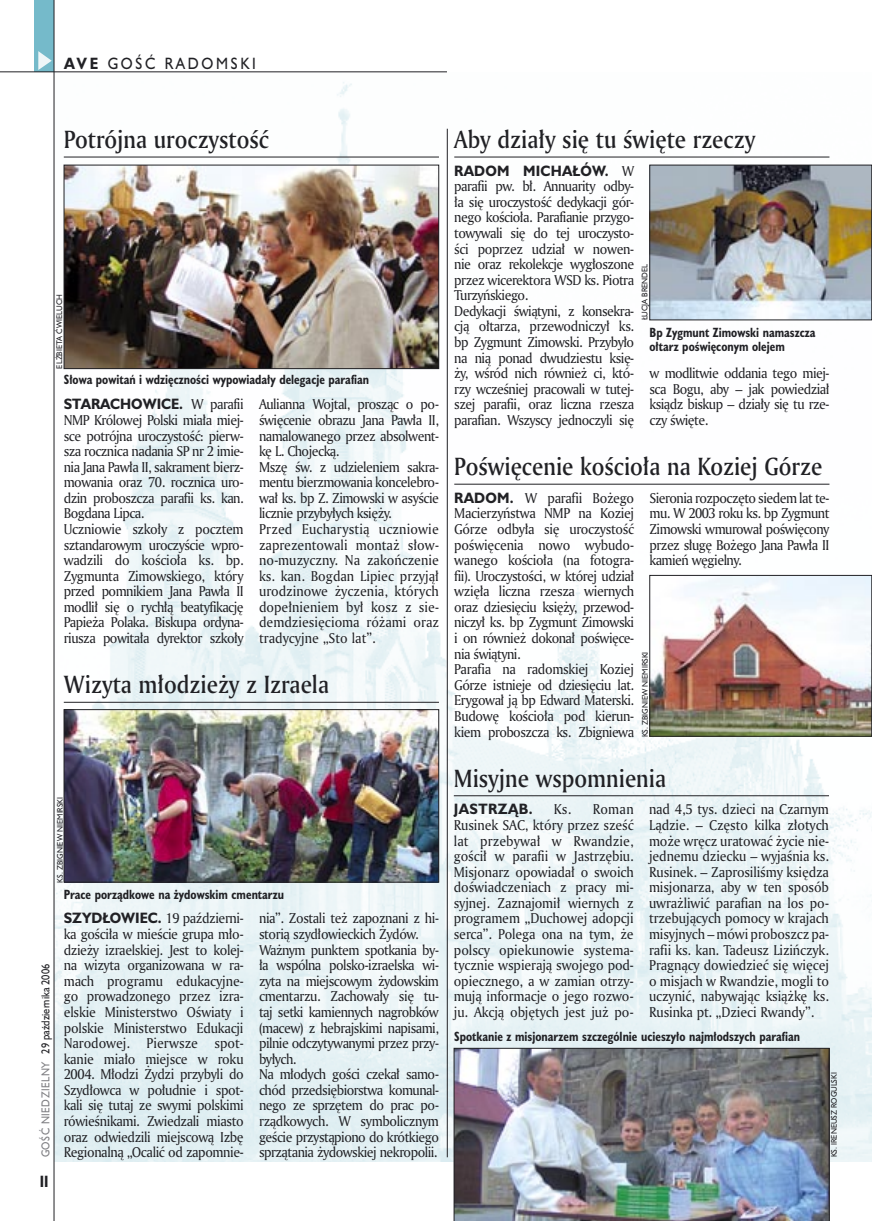
<style>
.page{position:relative;width:872px;height:1221px;background:#fff}
.page>*{position:absolute;margin:0;border:0;box-sizing:border-box;transform-origin:0 0}
._05d_tytyl_Kronika_AmMd_16_pt{font:24px "Amerigo Md PL";color:#212125;scale:.9 1}
._15a_temat_lewo{font:15px "Humanst 521 PL";letter-spacing:.2em;color:#212125;scale:.9 1}
._16_pagina_lewa{font:700 15px "Humanst 521 Cn PL";color:#212125;scale:.94 1}
._03_body_bez_akapitu{font:13.8px/15.6px "Amerigo PL";letter-spacing:-.04em;color:#212125;text-align:justify;scale:.94 1}
._03_body_bez_akapitu-2{font:700 13.8px "Humanst 521 PL";letter-spacing:.04em;color:#212125;scale:.94 1}
._09_podpis_zdjecia_HuCnB{font:700 12.3px/14.4px "Humanst 521 Cn PL";color:#212125;scale:.94 1}
._18_data_lewa{font:10.5px "Humanst 521 PL";color:#212125;scale:.9 1}
._18a_data_lewa_GOSC{font:10.5px "Humanst 521 PL";letter-spacing:.05em;color:#7f7f83;scale:.9 1}
._09a_autor_zdjecia_Hu_5_pt{font:7.5px "Humanst 521 PL";color:#212125;scale:.94 1}
.s1{font-weight:700}
.s2{font-family:"Humanst 521 PL";font-weight:700}
</style>
<div class="page">
<img style="left:55px;top:82px;width:817px;height:1079px">
<div style="left:35px;top:0;width:19px;height:72px;background:#75baca"></div>
<svg style="left:38px;top:51px;width:14px;height:19px"></svg>
<hr style="left:54px;top:0;width:1px;height:1220px;background:#212125">
<hr style="left:0;top:72px;width:447px;height:1px;background:#212125">
<hr style="left:447px;top:129px;width:1px;height:1028px;background:#212125">
<hr style="left:454px;top:157px;width:375px;height:1px;background:#212125">
<img style="left:651px;top:167px;width:219px;height:151px">
<div style="left:649px;top:165px;width:223px;height:155px;border:1px solid #212125"></div>
<hr style="left:454px;top:795px;width:375px;height:1px;background:#212125">
<img style="left:454px;top:1048px;width:375px;height:172px">
<hr style="left:454px;top:484px;width:375px;height:1px;background:#212125">
<img style="left:651px;top:577px;width:219px;height:157px">
<div style="left:649px;top:575px;width:223px;height:161px;border:1px solid #212125"></div>
<hr style="left:64px;top:702px;width:375px;height:1px;background:#212125">
<img style="left:66px;top:711px;width:371px;height:169px">
<div style="left:64px;top:709px;width:375px;height:173px;border:1px solid #212125"></div>
<hr style="left:64px;top:157px;width:375px;height:1px;background:#212125">
<img style="left:66px;top:167px;width:371px;height:200px">
<div style="left:64px;top:165px;width:375px;height:204px;border:1px solid #212125"></div>
<p class="_15a_temat_lewo" style="left:64px;top:53px;width:215px"><span class="s1">AVE</span> GOŚĆ RADOMSKI</p>
<p class="_05d_tytyl_Kronika_AmMd_16_pt" style="left:64px;top:123px;width:229px">Potrójna uroczystość</p>
<p class="_09a_autor_zdjecia_Hu_5_pt" style="left:54px;top:368px;width:80px;rotate:-90deg">ELŻBIETA ĆWIELUCH</p>
<p class="_09_podpis_zdjecia_HuCnB" style="left:64px;top:371px;width:326px">Słowa powitań i wdzięczności wypowiadały delegacje parafian</p>
<p class="_03_body_bez_akapitu" style="left:64px;top:396px;width:193px"><span class="s2">STARACHOWICE.</span> W parafii NMP Królowej Polski miała miej&shy;sce potrójna uroczystość: pierw&shy;sza rocznica nadania SP nr 2 imie&shy;nia Jana Pawła II, sakrament bierz&shy;mowania oraz 70. rocznica uro&shy;dzin proboszcza parafii ks. kan.<br>Bogdana Lipca.</p>
<p class="_03_body_bez_akapitu" style="left:64px;top:521px;width:193px">Uczniowie szkoły z pocztem sztandarowym uroczyście wpro&shy;wadzili do kościoła ks. bp.<br>Zygmunta Zimowskiego, który przed pomnikiem Jana Pawła II modlił się o rychłą beatyfikację Papieża Polaka. Biskupa ordyna&shy;riusza powitała dyrektor szkoły</p>
<p class="_03_body_bez_akapitu" style="left:259px;top:396px;width:193px">Aulianna Wojtal, prosząc o po&shy;święcenie obrazu Jana Pawła II, namalowanego przez absolwent&shy;kę L. Chojecką.</p>
<p class="_03_body_bez_akapitu" style="left:259px;top:458px;width:193px">Mszę św. z udzieleniem sakra&shy;mentu bierzmowania koncelebro&shy;wał ks. bp Z. Zimowski w asyście licznie przybyłych księży.</p>
<p class="_03_body_bez_akapitu" style="left:259px;top:521px;width:193px">Przed Eucharystią uczniowie zaprezentowali montaż słow&shy;no-muzyczny. Na zakończenie ks. kan. Bogdan Lipiec przyjął urodzinowe życzenia, których dopełnieniem był kosz z sie&shy;demdziesięcioma różami oraz tradycyjne „Sto lat”.</p>
<p class="_05d_tytyl_Kronika_AmMd_16_pt" style="left:64px;top:668px;width:296px">Wizyta młodzieży z Izraela</p>
<p class="_09a_autor_zdjecia_Hu_5_pt" style="left:55px;top:882px;width:92px;rotate:-90deg">KS. ZBIGNIEW NIEMIRSKI</p>
<p class="_18_data_lewa" style="left:38px;top:1053px;width:101px;rotate:-90deg">29 października 2006</p>
<p class="_18a_data_lewa_GOSC" style="left:38px;top:1157px;width:108px;rotate:-90deg">GOŚĆ NIEDZIELNY</p>
<p class="_16_pagina_lewa" style="left:40px;top:1170px;width:11px">II</p>
<p class="_09_podpis_zdjecia_HuCnB" style="left:64px;top:886px;width:236px">Prace porządkowe na żydowskim cmentarzu</p>
<p class="_03_body_bez_akapitu" style="left:64px;top:910px;width:193px"><span class="s2">SZYDŁOWIEC.</span> 19 październi&shy;ka gościła w mieście grupa mło&shy;dzieży izraelskiej. Jest to kolej&shy;na wizyta organizowana w ra&shy;mach programu edukacyjne&shy;go prowadzonego przez izra&shy;elskie Ministerstwo Oświaty i polskie Ministerstwo Edukacji Narodowej. Pierwsze spot&shy;kanie miało miejsce w roku 2004. Młodzi Żydzi przybyli do Szydłowca w południe i spot&shy;kali się tutaj ze swymi polskimi rówieśnikami. Zwiedzali miasto oraz odwiedzili miejscową Izbę Regionalną „Ocalić od zapomnie-</p>
<p class="_03_body_bez_akapitu" style="left:259px;top:910px;width:193px">nia”. Zostali też zapoznani z hi&shy;storią szydłowieckich Żydów.</p>
<p class="_03_body_bez_akapitu" style="left:259px;top:941px;width:193px">Ważnym punktem spotkania by&shy;ła wspólna polsko-izraelska wi&shy;zyta na miejscowym żydowskim cmentarzu. Zachowały się tu&shy;taj setki kamiennych nagrobków (macew) z hebrajskimi napisami, pilnie odczytywanymi przez przy&shy;byłych.</p>
<p class="_03_body_bez_akapitu" style="left:259px;top:1066px;width:193px">Na młodych gości czekał samo&shy;chód przedsiębiorstwa komunal&shy;nego ze sprzętem do prac po&shy;rządkowych. W symbolicznym geście przystąpiono do krótkiego sprzątania żydowskiej nekropolii.</p>
<p class="_05d_tytyl_Kronika_AmMd_16_pt" style="left:454px;top:123px;width:336px">Aby działy się tu święte rzeczy</p>
<p class="_03_body_bez_akapitu" style="left:454px;top:162px;width:193px"><span class="s2">RADOM MICHAŁÓW.</span> W parafii pw. bł. Annuarity odby&shy;ła się uroczystość dedykacji gór&shy;nego kościoła. Parafianie przygo&shy;towywali się do tej uroczysto&shy;ści poprzez udział w nowen&shy;nie oraz rekolekcje wygłoszone przez wicerektora WSD ks. Piotra Turzyńskiego.</p>
<p class="_03_body_bez_akapitu" style="left:454px;top:303px;width:193px">Dedykacji świątyni, z konsekra&shy;cją ołtarza, przewodniczył ks. bp Zygmunt Zimowski. Przybyło na nią ponad dwudziestu księ&shy;ży, wśród nich również ci, któ&shy;rzy wcześniej pracowali w tutej&shy;szej parafii, oraz liczna rzesza parafian. Wszyscy jednoczyli się</p>
<p class="_09a_autor_zdjecia_Hu_5_pt" style="left:639px;top:320px;width:62px;rotate:-90deg">ŁUCJA BRENDEL</p>
<p class="_09_podpis_zdjecia_HuCnB" style="left:649px;top:325px;width:178px">Bp Zygmunt Zimowski namaszcza ołtarz poświęconym olejem</p>
<p class="_03_body_bez_akapitu" style="left:649px;top:365px;width:193px">w modlitwie oddania tego miej&shy;sca Bogu, aby – jak powiedział ksiądz biskup – działy się tu rze&shy;czy święte.</p>
<p class="_05d_tytyl_Kronika_AmMd_16_pt" style="left:454px;top:450px;width:410px">Poświęcenie kościoła na Koziej Górze</p>
<p class="_03_body_bez_akapitu" style="left:454px;top:489px;width:193px"><span class="s2">RADOM.</span> W parafii Bożego Macierzyństwa NMP na Koziej Górze odbyła się uroczystość poświęcenia nowo wybudo&shy;wanego kościoła (na fotogra&shy;fii). Uroczystości, w której udział wzięła liczna rzesza wiernych oraz dziesięciu księży, przewod&shy;niczył ks. bp Zygmunt Zimowski i on również dokonał poświęce&shy;nia świątyni.</p>
<p class="_03_body_bez_akapitu" style="left:454px;top:661px;width:193px">Parafia na radomskiej Koziej Górze istnieje od dziesięciu lat.<br>Erygował ją bp Edward Materski.<br>Budowę kościoła pod kierun&shy;kiem proboszcza ks. Zbigniewa</p>
<p class="_03_body_bez_akapitu" style="left:649px;top:489px;width:193px">Sieronia rozpoczęto siedem lat te&shy;mu. W 2003 roku ks. bp Zygmunt Zimowski wmurował poświęcony przez sługę Bożego Jana Pawła II kamień węgielny.</p>
<p class="_09a_autor_zdjecia_Hu_5_pt" style="left:640px;top:737px;width:92px;rotate:-90deg">KS. ZBIGNIEW NIEMIRSKI</p>
<p class="_05d_tytyl_Kronika_AmMd_16_pt" style="left:454px;top:762px;width:237px">Misyjne wspomnienia</p>
<p class="_03_body_bez_akapitu-2" style="left:454px;top:799px;width:85px">JASTRZĄB.</p>
<p class="_03_body_bez_akapitu" style="left:454px;top:801px;width:193px;text-indent:100px">Ks. Roman Rusinek SAC, który przez sześć lat przebywał w Rwandzie, gościł w parafii w Jastrzębiu.<br>Misjonarz opowiadał o swoich doświadczeniach z pracy mi&shy;syjnej. Zaznajomił wiernych z programem „Duchowej adopcji serca”. Polega ona na tym, że polscy opiekunowie systema&shy;tycznie wspierają swojego pod&shy;opiecznego, a w zamian otrzy&shy;mują informacje o jego rozwo&shy;ju. Akcją objętych jest już po-</p>
<p class="_03_body_bez_akapitu" style="left:649px;top:801px;width:193px">nad 4,5 tys. dzieci na Czarnym Lądzie. – Często kilka złotych może wręcz uratować życie nie&shy;jednemu dziecku – wyjaśnia ks.<br>Rusinek. – Zaprosiliśmy księdza misjonarza, aby w ten sposób uwrażliwić parafian na los po&shy;trzebujących pomocy w krajach misyjnych – mówi proboszcz pa&shy;rafii ks. kan. Tadeusz Lizińczyk.<br>Pragnący dowiedzieć się więcej o misjach w Rwandzie, mogli to uczynić, nabywając książkę ks.<br>Rusinka pt. „Dzieci Rwandy”.</p>
<p class="_09_podpis_zdjecia_HuCnB" style="left:454px;top:1028px;width:369px">Spotkanie z misjonarzem szczególnie ucieszyło najmłodszych parafian</p>
<p class="_09a_autor_zdjecia_Hu_5_pt" style="left:829px;top:1156px;width:92px;rotate:-90deg">KS. IRENEUSZ ROGULSKI</p>
</div>
